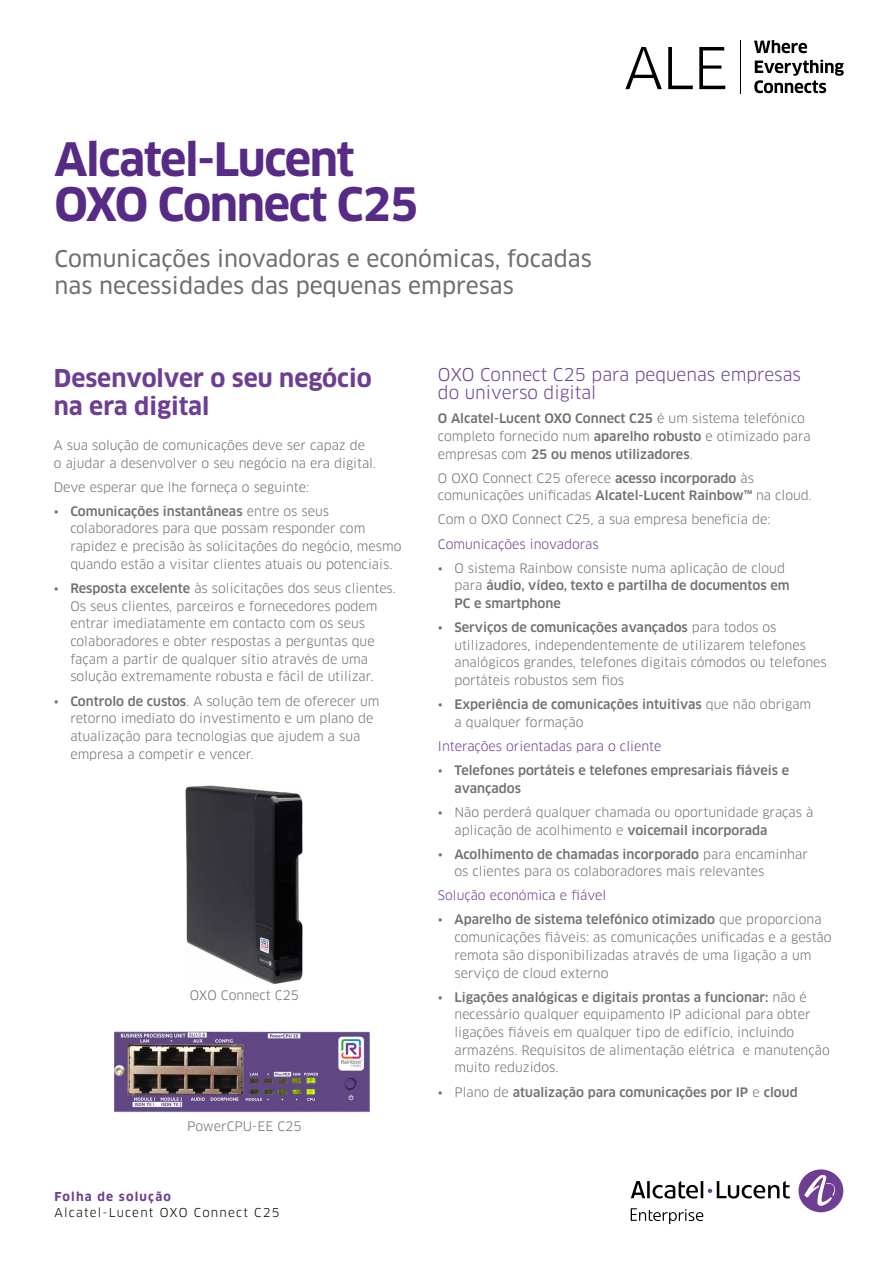
<style>
.page{position:relative;width:893px;height:1263px;background:#fff}
.page>*{position:absolute;margin:0;border:0;box-sizing:border-box;transform-origin:0 0}
.t1{font:700 45px/45px "Clan OT";letter-spacing:-.03em;color:#572a86}
.t2{font:700 24px/28.5px "Clan OT";color:#6d3e91}
.t3{font:22.5px/27px "Clan OT News";color:#706f6f}
.t4{font:17.25px/17.7px "Clan OT";color:#6d3e91}
.t5{font:12.75px/17.7px "Clan OT";color:#706f6f}
.t6{font:500 12.75px/17.7px "Clan OT";color:#706f6f}
.t7{font:12.75px "Clan OT";color:#6d3e91}
.t8{font:12px "Clan OT";letter-spacing:.1em;color:#000}
.t9{font:700 12px "Clan OT";letter-spacing:.1em;color:#6d3e91}
.s1{font-weight:500}
.s2{font-weight:400}
</style>
<div class="page">
<svg style="left:631px;top:1181px;width:159px;height:17px"></svg>
<div style="left:798px;top:1169px;width:45px;height:43px;background:#6d3e91;border-radius:50%"></div>
<svg style="left:804px;top:1174px;width:34px;height:32px"></svg>
<svg style="left:631px;top:1208px;width:72px;height:16px"></svg>
<svg style="left:754px;top:40px;width:53px;height:13px"></svg>
<svg style="left:754px;top:60px;width:90px;height:33px"></svg>
<svg style="left:625px;top:47px;width:37px;height:42px"></svg>
<svg style="left:668px;top:47px;width:25px;height:42px"></svg>
<svg style="left:699px;top:47px;width:26px;height:42px"></svg>
<hr style="left:740px;top:41px;width:1px;height:53px;background:#000">
<img style="left:186px;top:785px;width:117px;height:199px">
<img style="left:115px;top:1031px;width:255px;height:82px">
<h1 class="t1" style="left:55px;top:137px;width:366px">Alcatel-Lucent<br>OXO Connect C25</h1>
<h3 class="t3" style="left:55px;top:245px;width:539px">Comunicações inovadoras e económicas, focadas nas necessidades das pequenas empresas</h3>
<h2 class="t2" style="left:54px;top:364px;width:319px">Desenvolver o seu negócio na era digital</h2>
<p class="t5" style="left:54px;top:436px;width:324px">A sua solução de comunicações deve ser capaz de<br>o ajudar a desenvolver o seu negócio na era digital.</p>
<p class="t5" style="left:54px;top:478px;width:257px">Deve esperar que lhe forneça o seguinte:</p>
<p class="t5" style="left:70px;top:502px;width:333px;text-indent:-16px">• <span class="s1">Comunicações instantâneas</span> entre os seus colaboradores para que possam responder com rapidez e precisão às solicitações do negócio, mesmo quando estão a visitar clientes atuais ou potenciais.</p>
<p class="t5" style="left:70px;top:579px;width:327px;text-indent:-16px">• <span class="s1">Resposta excelente</span> às solicitações dos seus clientes.<br>Os seus clientes, parceiros e fornecedores podem entrar imediatamente em contacto com os seus colaboradores e obter respostas a perguntas que façam a partir de qualquer sítio através de uma solução extremamente robusta e fácil de utilizar.</p>
<p class="t5" style="left:70px;top:692px;width:311px;text-indent:-16px">• <span class="s1">Controlo de custos</span>. A solução tem de oferecer um retorno imediato do investimento e um plano de atualização para tecnologias que ajudem a sua empresa a competir e vencer.</p>
<p class="t5" style="left:190px;top:986px;width:111px">OXO Connect C25</p>
<p class="t5" style="left:187px;top:1117px;width:116px">PowerCPU-EE C25</p>
<p class="t9" style="left:55px;top:1189px;width:118px">Folha de solução</p>
<p class="t8" style="left:55px;top:1205px;width:227px">Alcatel-Lucent OXO Connect C25</p>
<h3 class="t4" style="left:438px;top:366px;width:364px">OXO Connect C25 para pequenas empresas do universo digital</h3>
<p class="t5" style="left:438px;top:410px;width:374px"><span class="s1">O Alcatel-Lucent OXO Connect C25</span> é um sistema telefónico completo fornecido num <span class="s1">aparelho robusto</span> e otimizado para empresas com <span class="s1">25 ou menos utilizadores</span>.</p>
<p class="t5" style="left:438px;top:469px;width:375px">O OXO Connect C25 oferece <span class="s1">acesso incorporado</span> às comunicações unificadas <span class="s1">Alcatel-Lucent Rainbow™</span> na cloud.</p>
<p class="t5" style="left:438px;top:511px;width:334px">Com o OXO Connect C25, a sua empresa beneficia de:</p>
<p class="t7" style="left:438px;top:536px;width:162px">Comunicações inovadoras</p>
<p class="t6" style="left:454px;top:559px;width:337px;text-indent:-16px"><span class="s2">• O sistema Rainbow consiste numa aplicação de cloud para</span> áudio, vídeo, texto e partilha de documentos em<br>PC e smartphone</p>
<p class="t5" style="left:454px;top:618px;width:374px;text-indent:-16px">• <span class="s1">Serviços de comunicações avançados</span> para todos os utilizadores, independentemente de utilizarem telefones analógicos grandes, telefones digitais cómodos ou telefones portáteis robustos sem fios</p>
<p class="t6" style="left:454px;top:696px;width:358px;text-indent:-16px"><span class="s2">•</span> Experiência de comunicações intuitivas <span class="s2">que não obrigam a qualquer formação</span></p>
<p class="t7" style="left:438px;top:739px;width:225px">Interações orientadas para o cliente</p>
<p class="t6" style="left:454px;top:762px;width:336px;text-indent:-16px"><span class="s2">•</span> Telefones portáteis e telefones empresariais fiáveis e avançados</p>
<p class="t5" style="left:454px;top:803px;width:360px;text-indent:-16px">• Não perderá qualquer chamada ou oportunidade graças à aplicação de acolhimento e <span class="s1">voicemail incorporada</span></p>
<p class="t5" style="left:454px;top:845px;width:355px;text-indent:-16px">• <span class="s1">Acolhimento de chamadas incorporado</span> para encaminhar os clientes para os colaboradores mais relevantes</p>
<p class="t7" style="left:438px;top:888px;width:170px">Solução económica e fiável</p>
<p class="t5" style="left:454px;top:911px;width:379px;text-indent:-16px">• <span class="s1">Aparelho de sistema telefónico otimizado</span> que proporciona comunicações fiáveis: as comunicações unificadas e a gestão remota são disponibilizadas através de uma ligação a um serviço de cloud externo</p>
<p class="t5" style="left:454px;top:988px;width:377px;text-indent:-16px">• <span class="s1">Ligações analógicas e digitais prontas a funcionar:</span> não é necessário qualquer equipamento IP adicional para obter ligações fiáveis em qualquer tipo de edifício, incluindo armazéns. Requisitos de alimentação elétrica e manutenção muito reduzidos.</p>
<p class="t6" style="left:438px;top:1083px;width:361px"><span class="s2">• Plano de</span> atualização para comunicações por IP <span class="s2">e</span> cloud</p>
</div>
